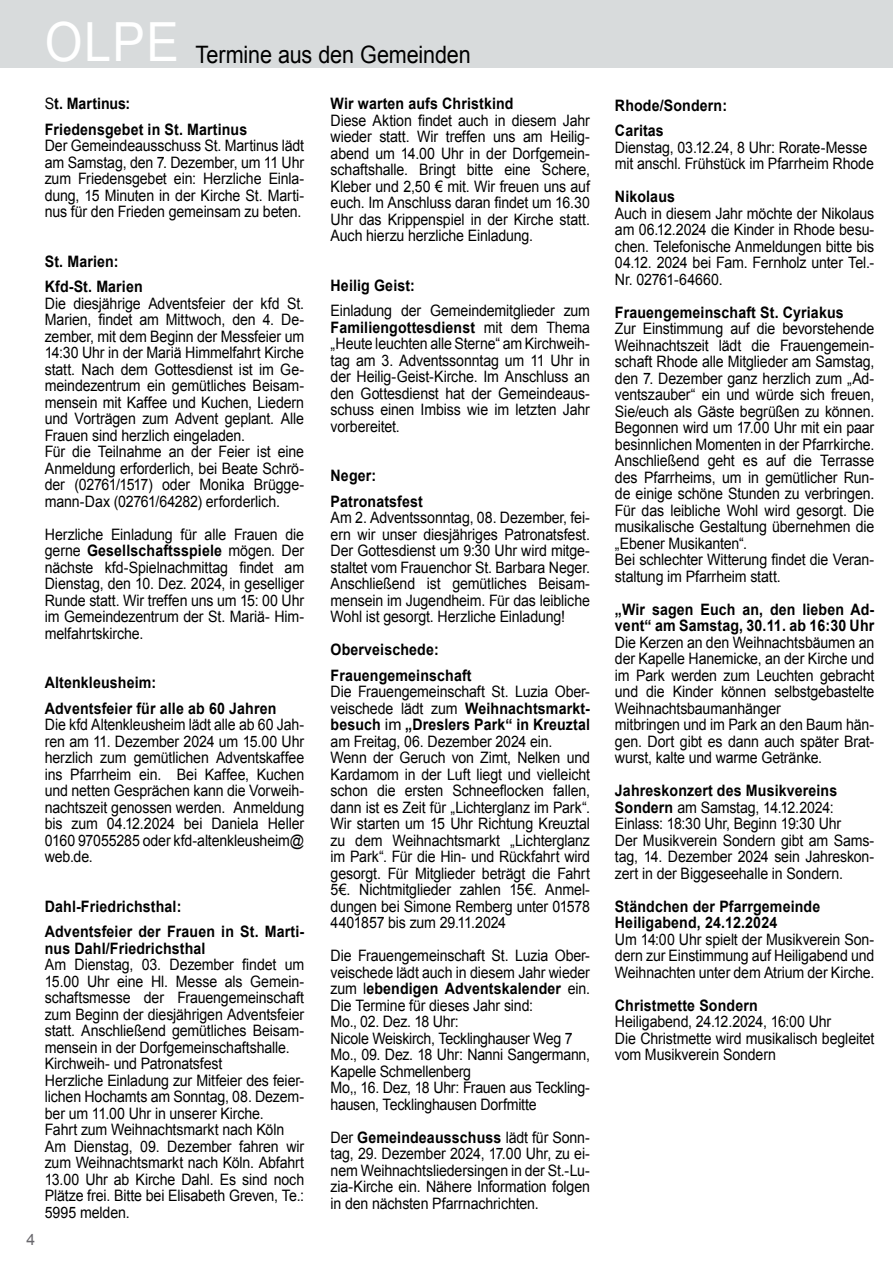
<style>
.page{position:relative;width:893px;height:1263px;background:#fff}
.page>*{position:absolute;margin:0;border:0;box-sizing:border-box;transform-origin:0 0}
.t1{font:54px "Arial";color:#fff;scale:.9 1}
.t2{font:24px "Arial";letter-spacing:-.005em;color:#000;scale:.9 1}
.t3{font:15.75px/16.5px "Arial";letter-spacing:-.01em;color:#000;text-align:justify;scale:.9 1}
.t4{font:700 15.75px/25.5px "Arial";letter-spacing:.01em;color:#000;scale:.9 1}
.t5{font:15.75px "Arial";color:#68676c}
.s1{font-weight:400}
.s2{font-weight:700}
</style>
<div class="page">
<div style="left:0;top:0;width:893px;height:67px;background:#d8dbdc"></div>
<p class="t5" style="left:27px;top:1229px;width:10px">4</p>
<h1 class="t1" style="left:45px;top:6px;width:150px">OLPE</h1>
<h2 class="t2" style="left:195px;top:39px;width:308px">Termine aus den Gemeinden</h2>
<p class="t4" style="left:45px;top:91px;width:226px"><span class="s1">S</span>t. Martinus:<br>Friedensgebet in St. Martinus</p>
<p class="t3" style="left:45px;top:138px;width:290px">Der Gemeindeausschuss St. Martinus lädt am Samstag, den 7. Dezember, um 11 Uhr zum Friedensgebet ein: Herzliche Einla&shy;dung, 15 Minuten in der Kirche St. Marti&shy;nus für den Frieden gemeinsam zu beten.</p>
<p class="t4" style="left:45px;top:249px;width:110px">St. Marien:<br>Kfd-St. Marien</p>
<p class="t3" style="left:45px;top:295px;width:290px;text-align:left">Die diesjährige Adventsfeier der kfd St.<br>Marien, findet am Mittwoch, den 4. De&shy;zember, mit dem Beginn der Messfeier um 14:30 Uhr in der Mariä Himmelfahrt Kirche statt. Nach dem Gottesdienst ist im Ge&shy;meindezentrum ein gemütliches Beisam&shy;mensein mit Kaffee und Kuchen, Liedern und Vorträgen zum Advent geplant. Alle Frauen sind herzlich eingeladen.<br>Für die Teilnahme an der Feier ist eine Anmeldung erforderlich, bei Beate Schrö&shy;der (02761/1517) oder Monika Brügge&shy;mann-Dax (02761/64282) erforderlich.</p>
<p class="t3" style="left:45px;top:526px;width:290px">Herzliche Einladung für alle Frauen die gerne <span class="s2">Gesellschaftsspiele</span> mögen. Der nächste kfd-Spielnachmittag findet am Dienstag, den 10. Dez. 2024, in geselliger Runde statt. Wir treffen uns um 15: 00 Uhr im Gemeindezentrum der St. Mariä- Him&shy;melfahrtskirche.</p>
<p class="t4" style="left:45px;top:670px;width:259px">Altenkleusheim:<br>Adventsfeier für alle ab 60 Jahren</p>
<p class="t3" style="left:45px;top:717px;width:290px">Die kfd Altenkleusheim lädt alle ab 60 Jah&shy;ren am 11. Dezember 2024 um 15.00 Uhr herzlich zum gemütlichen Adventskaffee ins Pfarrheim ein. Bei Kaffee, Kuchen und netten Gesprächen kann die Vorweih&shy;nachtszeit genossen werden. Anmeldung bis zum 04.12.2024 bei Daniela Heller 0160 97055285 oder kfd-altenkleusheim@ web.de.</p>
<p class="t4" style="left:45px;top:894px;width:290px">Dahl-Friedrichsthal:<br>Adventsfeier der Frauen in St. Marti-</p>
<p class="t4" style="left:45px;top:936px;width:180px">nus Dahl/Friedrichsthal</p>
<p class="t3" style="left:45px;top:957px;width:290px;text-align:left">Am Dienstag, 03. Dezember findet um 15.00 Uhr eine Hl. Messe als Gemein&shy;schaftsmesse der Frauengemeinschaft zum Beginn der diesjährigen Adventsfeier statt. Anschließend gemütliches Beisam&shy;mensein in der Dorfgemeinschaftshalle.<br>Kirchweih- und Patronatsfest<br>Herzliche Einladung zur Mitfeier des feier&shy;lichen Hochamts am Sonntag, 08. Dezem&shy;ber um 11.00 Uhr in unserer Kirche.<br>Fahrt zum Weihnachtsmarkt nach Köln Am Dienstag, 09. Dezember fahren wir zum Weihnachtsmarkt nach Köln. Abfahrt 13.00 Uhr ab Kirche Dahl. Es sind noch Plätze frei. Bitte bei Elisabeth Greven, Te.:<br>5995 melden.</p>
<p class="t4" style="left:331px;top:91px;width:205px">Wir warten aufs Christkind</p>
<p class="t3" style="left:331px;top:112px;width:290px">Diese Aktion findet auch in diesem Jahr wieder statt. Wir treffen uns am Heilig&shy;abend um 14.00 Uhr in der Dorfgemein&shy;schaftshalle. Bringt bitte eine Schere, Kleber und 2,50 € mit. Wir freuen uns auf euch. Im Anschluss daran findet um 16.30<br>Uhr das Krippenspiel in der Kirche statt.<br>Auch hierzu herzliche Einladung.</p>
<p class="t4" style="left:331px;top:273px;width:95px">Heilig Geist:</p>
<p class="t3" style="left:331px;top:303px;width:290px">Einladung der Gemeindemitglieder zum <span class="s2">Familiengottesdienst</span> mit dem Thema „Heute leuchten alle Sterne“ am Kirchweih&shy;tag am 3. Adventssonntag um 11 Uhr in der Heilig-Geist-Kirche. Im Anschluss an den Gottesdienst hat der Gemeindeaus&shy;schuss einen Imbiss wie im letzten Jahr vorbereitet.</p>
<p class="t4" style="left:331px;top:463px;width:104px">Neger:<br>Patronatsfest</p>
<p class="t3" style="left:331px;top:510px;width:290px">Am 2. Adventssonntag, 08. Dezember, fei&shy;ern wir unser diesjähriges Patronatsfest.<br>Der Gottesdienst um 9:30 Uhr wird mitge&shy;staltet vom Frauenchor St. Barbara Neger.<br>Anschließend ist gemütliches Beisam&shy;mensein im Jugendheim. Für das leibliche Wohl ist gesorgt. Herzliche Einladung!</p>
<p class="t4" style="left:331px;top:637px;width:158px">Oberveischede:<br>Frauengemeinschaft</p>
<p class="t3" style="left:331px;top:684px;width:290px;text-align:left">Die Frauengemeinschaft St. Luzia Ober&shy;veischede lädt zum <span class="s2">Weihnachtsmarkt&shy;besuch</span> im <span class="s2">„Dreslers Park“ in Kreuztal </span>am Freitag, 06. Dezember 2024 ein.<br>Wenn der Geruch von Zimt, Nelken und Kardamom in der Luft liegt und vielleicht schon die ersten Schneeflocken fallen, dann ist es Zeit für „Lichterglanz im Park“.<br>Wir starten um 15 Uhr Richtung Kreuztal zu dem Weihnachtsmarkt „Lichterglanz im Park“. Für die Hin- und Rückfahrt wird gesorgt. Für Mitglieder beträgt die Fahrt 5€. Nichtmitglieder zahlen 15€. Anmel&shy;dungen bei Simone Remberg unter 01578<br>4401857 bis zum 29.11.2024</p>
<p class="t3" style="left:331px;top:948px;width:290px;text-align:left">Die Frauengemeinschaft St. Luzia Ober&shy;veischede lädt auch in diesem Jahr wieder zum l<span class="s2">ebendigen Adventskalender</span> ein.<br>Die Termine für dieses Jahr sind:<br>Mo., 02. Dez. 18 Uhr:<br>Nicole Weiskirch, Tecklinghauser Weg 7<br>Mo., 09. Dez. 18 Uhr: Nanni Sangermann, Kapelle Schmellenberg<br>Mo,, 16. Dez, 18 Uhr: Frauen aus Teckling&shy;hausen, Tecklinghausen Dorfmitte</p>
<p class="t3" style="left:331px;top:1129px;width:290px">Der <span class="s2">Gemeindeausschuss</span> lädt für Sonn&shy;tag, 29. Dezember 2024, 17.00 Uhr, zu ei&shy;nem Weihnachtsliedersingen in der St.-Lu&shy;zia-Kirche ein. Nähere Information folgen in den nächsten Pfarrnachrichten.</p>
<p class="t4" style="left:615px;top:93px;width:126px">Rhode/Sondern:<br>Caritas</p>
<p class="t3" style="left:615px;top:139px;width:289px">Dienstag, 03.12.24, 8 Uhr: Rorate-Messe mit anschl. Frühstück im Pfarrheim Rhode</p>
<p class="t4" style="left:615px;top:184px;width:68px">Nikolaus</p>
<p class="t3" style="left:615px;top:205px;width:290px">Auch in diesem Jahr möchte der Nikolaus am 06.12.2024 die Kinder in Rhode besu&shy;chen. Telefonische Anmeldungen bitte bis 04.12. 2024 bei Fam. Fernholz unter Tel.- Nr. 02761-64660.</p>
<p class="t4" style="left:615px;top:300px;width:256px">Frauengemeinschaft St. Cyriakus</p>
<p class="t3" style="left:615px;top:321px;width:290px;text-align:left">Zur Einstimmung auf die bevorstehende Weihnachtszeit lädt die Frauengemein&shy;schaft Rhode alle Mitglieder am Samstag, den 7. Dezember ganz herzlich zum „Ad&shy;ventszauber“ ein und würde sich freuen, Sie/euch als Gäste begrüßen zu können.<br>Begonnen wird um 17.00 Uhr mit ein paar besinnlichen Momenten in der Pfarrkirche.<br>Anschließend geht es auf die Terrasse des Pfarrheims, um in gemütlicher Run&shy;de einige schöne Stunden zu verbringen.<br>Für das leibliche Wohl wird gesorgt. Die musikalische Gestaltung übernehmen die „Ebener Musikanten“.<br>Bei schlechter Witterung findet die Veran&shy;staltung im Pfarrheim statt.</p>
<p class="t4" style="left:615px;top:601px;width:290px;line-height:16.5px">„Wir sagen Euch an, den lieben Ad&shy;vent“ am Samstag, 30.11. ab 16:30 Uhr</p>
<p class="t3" style="left:615px;top:634px;width:290px;text-align:left">Die Kerzen an den Weihnachtsbäumen an der Kapelle Hanemicke, an der Kirche und im Park werden zum Leuchten gebracht und die Kinder können selbstgebastelte Weihnachtsbaumanhänger<br>mitbringen und im Park an den Baum hän&shy;gen. Dort gibt es dann auch später Brat&shy;wurst, kalte und warme Getränke.</p>
<p class="t3" style="left:615px;top:783px;width:290px;text-align:left"><span class="s2">Jahreskonzert des Musikvereins Sondern</span> am Samstag, 14.12.2024:<br>Einlass: 18:30 Uhr, Beginn 19:30 Uhr<br>Der Musikverein Sondern gibt am Sams&shy;tag, 14. Dezember 2024 sein Jahreskon&shy;zert in der Biggeseehalle in Sondern.</p>
<p class="t4" style="left:615px;top:898px;width:230px;line-height:16.5px">Ständchen der Pfarrgemeinde<br>Heiligabend, 24.12.2024</p>
<p class="t3" style="left:615px;top:931px;width:290px">Um 14:00 Uhr spielt der Musikverein Son&shy;dern zur Einstimmung auf Heiligabend und Weihnachten unter dem Atrium der Kirche.</p>
<p class="t4" style="left:615px;top:993px;width:160px">Christmette Sondern</p>
<p class="t3" style="left:615px;top:1014px;width:290px;text-align:left">Heiligabend, 24.12.2024, 16:00 Uhr<br>Die Christmette wird musikalisch begleitet vom Musikverein Sondern</p>
</div>
